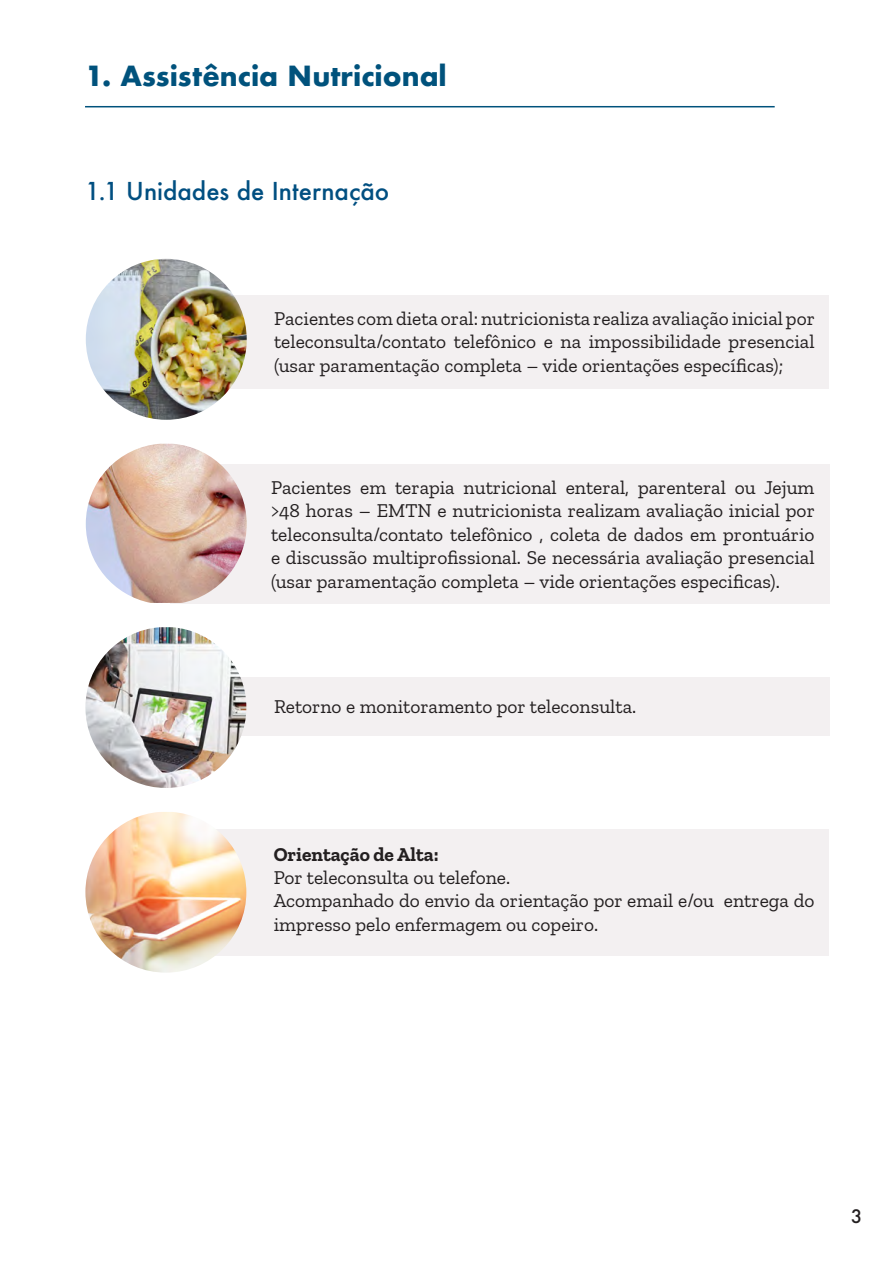
<style>
.page{position:relative;width:893px;height:1263px;background:#fff}
.page>*{position:absolute;margin:0;border:0;box-sizing:border-box;transform-origin:0 0}
.t1{font:700 27px "Futura";color:#00527c}
.t2{font:500 24px "Futura";color:#014f81}
.t3{font:19.5px/23.4px "Zilla Slab";color:#231f20;text-align:justify}
.t4{font:700 19.5px "Zilla Slab";color:#231f20}
.t5{font:500 18px "Futura";color:#231f20}
</style>
<div class="page">
<div style="left:229px;top:295px;width:599px;height:94px;background:#f3f0f1"></div>
<div style="left:170px;top:464px;width:659px;height:140px;background:#f3f0f1"></div>
<hr style="left:85px;top:106px;width:690px;height:1px;background:#00527c">
<img style="left:86px;top:259px;width:161px;height:161px;border-radius:80px">
<img style="left:86px;top:444px;width:161px;height:159px">
<div style="left:170px;top:677px;width:659px;height:59px;background:#f3f0f1"></div>
<img style="left:85px;top:627px;width:161px;height:161px;border-radius:79px">
<div style="left:170px;top:829px;width:659px;height:126px;background:#f3f0f1"></div>
<img style="left:85px;top:812px;width:161px;height:161px;border-radius:79px">
<p class="t1" style="left:85px;top:57px;width:363px">1. Assistência Nutricional</p>
<p class="t2" style="left:85px;top:174px;width:306px">1.1 Unidades de Internação</p>
<p class="t3" style="left:274px;top:307px;width:542px">Pacientes com dieta oral: nutricionista realiza avaliação inicial por teleconsulta/contato telefônico e na impossibilidade presencial (usar paramentação completa – vide orientações específicas);</p>
<p class="t3" style="left:271px;top:476px;width:545px">Pacientes em terapia nutricional enteral, parenteral ou Jejum &gt;48 horas – EMTN e nutricionista realizam avaliação inicial por teleconsulta/contato telefônico , coleta de dados em prontuário e discussão multiprofissional. Se necessária avaliação presencial (usar paramentação completa – vide orientações especificas).</p>
<p class="t3" style="left:274px;top:694px;width:364px">Retorno e monitoramento por teleconsulta.</p>
<p class="t4" style="left:274px;top:843px;width:166px">Orientação de Alta:</p>
<p class="t3" style="left:274px;top:866px;width:238px">Por teleconsulta ou telefone.</p>
<p class="t3" style="left:274px;top:889px;width:542px">Acompanhado do envio da orientação por email e/ou entrega do impresso pelo enfermagem ou copeiro.</p>
<p class="t5" style="left:851px;top:1203px;width:13px">3</p>
</div>
